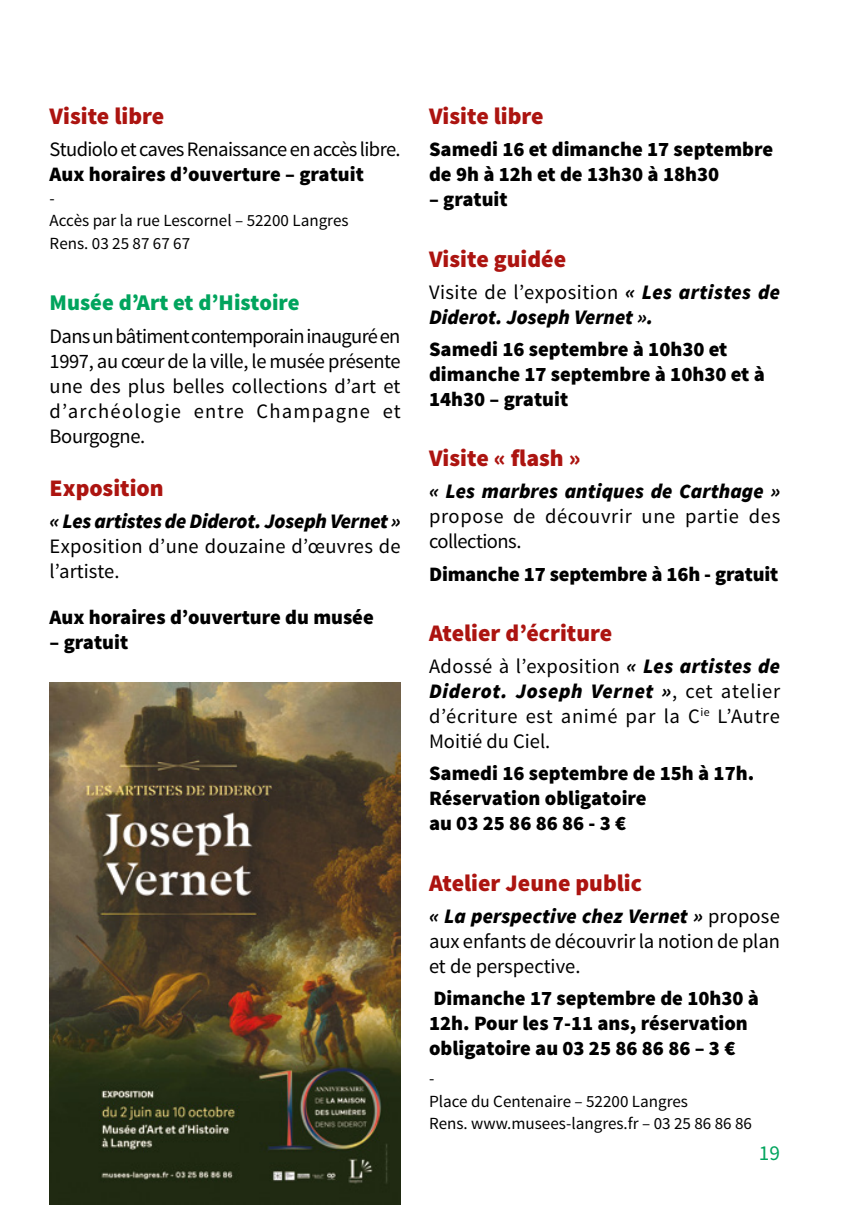
<style>
.page{position:relative;width:851px;height:1205px;background:#fff}
.page>*{position:absolute;margin:0;border:0;box-sizing:border-box;transform-origin:0 0}
.t1{font:900 23.75px "Source Sans Pro";color:#ac1410}
.t2{font:900 22.5px "Source Sans Pro";color:#00a45d}
.t3{font:21.25px "Source Sans Pro";color:#00a45d}
.t4{font:20.5px/25px "Source Sans Pro";letter-spacing:.01em;color:#000;text-align:justify}
.t5{font:900 20.5px/25px "Source Sans Pro";color:#000}
.t6{font:italic 900 20.5px/25px "Source Sans Pro";color:#000}
.t7{font:20.5px/25px "Source Sans Pro";letter-spacing:.03em;color:#000}
.t8{font:20.5px "Source Sans Pro";letter-spacing:-.03em;color:#000}
.t9{font:17px/22.5px "Source Sans Pro";color:#000}
.s1{font-weight:400;font-style:normal}
.s2{font-weight:900;font-style:italic}
</style>
<div class="page">
<img style="left:50px;top:683px;width:350px;height:522px">
<p class="t1" style="left:50px;top:101px;width:116px">Visite libre</p>
<p class="t8" style="left:50px;top:137px;width:352px">Studiolo et caves Renaissance en accès libre.</p>
<p class="t5" style="left:50px;top:163px;width:316px">Aux horaires d’ouverture – gratuit</p>
<p class="t9" style="left:50px;top:187px;width:300px">-<br>Accès par la rue Lescornel – 52200 Langres<br>Rens. 03 25 87 67 67</p>
<p class="t2" style="left:50px;top:288px;width:251px">Musée d’Art et d’Histoire</p>
<p class="t4" style="left:50px;top:324px;width:352px">Dans un bâtiment contemporain inauguré en 1997, au cœur de la ville, le musée présente une des plus belles collections d’art et d’archéologie entre Champagne et Bourgogne.</p>
<p class="t1" style="left:50px;top:472px;width:115px">Exposition</p>
<p class="t6" style="left:50px;top:508px;width:352px">« Les artistes de Diderot. Joseph Vernet »</p>
<p class="t4" style="left:50px;top:534px;width:352px">Exposition d’une douzaine d’œuvres de l’artiste.</p>
<p class="t5" style="left:50px;top:606px;width:325px">Aux horaires d’ouverture du musée</p>
<p class="t5" style="left:50px;top:631px;width:80px">– gratuit</p>
<p class="t1" style="left:429px;top:101px;width:116px">Visite libre</p>
<p class="t5" style="left:429px;top:138px;width:345px">Samedi 16 et dimanche 17 septembre de 9h à 12h et de 13h30 à 18h30</p>
<p class="t5" style="left:429px;top:188px;width:80px">– gratuit</p>
<p class="t1" style="left:429px;top:243px;width:139px">Visite guidée</p>
<p class="t6" style="left:429px;top:279px;width:352px"><span class="s1">Visite de l’exposition</span> « Les artistes de<br>Diderot. Joseph Vernet ».</p>
<p class="t5" style="left:429px;top:337px;width:337px">Samedi 16 septembre à 10h30 et dimanche 17 septembre à 10h30 et à<br>14h30 – gratuit</p>
<p class="t1" style="left:429px;top:443px;width:153px">Visite « flash »</p>
<p class="t6" style="left:429px;top:479px;width:352px">« Les marbres antiques de Carthage »</p>
<p class="t7" style="left:429px;top:504px;width:352px">propose de découvrir une partie des collections.</p>
<p class="t5" style="left:429px;top:562px;width:350px">Dimanche 17 septembre à 16h - gratuit</p>
<p class="t1" style="left:429px;top:617px;width:185px">Atelier d’écriture</p>
<p class="t4" style="left:429px;top:654px;width:352px">Adossé à l’exposition <span class="s2">« Les artistes de Diderot. Joseph Vernet »</span>, cet atelier d’écriture est animé par la C<sup>ie</sup> L’Autre Moitié du Ciel.</p>
<p class="t5" style="left:429px;top:762px;width:327px">Samedi 16 septembre de 15h à 17h.<br>Réservation obligatoire<br>au 03 25 86 86 86 - 3 €</p>
<p class="t1" style="left:429px;top:867px;width:214px">Atelier Jeune public</p>
<p class="t4" style="left:429px;top:904px;width:352px"><span class="s2">« La perspective chez Vernet »</span> propose aux enfants de découvrir la notion de plan et de perspective.</p>
<p class="t5" style="left:429px;top:986px;width:331px">Dimanche 17 septembre de 10h30 à<br>12h. Pour les 7-11 ans, réservation obligatoire au 03 25 86 86 86 – 3 €</p>
<p class="t9" style="left:429px;top:1068px;width:324px">-<br>Place du Centenaire – 52200 Langres<br>Rens. www.musees-langres.fr – 03 25 86 86 86</p>
<p class="t3" style="left:758px;top:1140px;width:23px">19</p>
</div>
